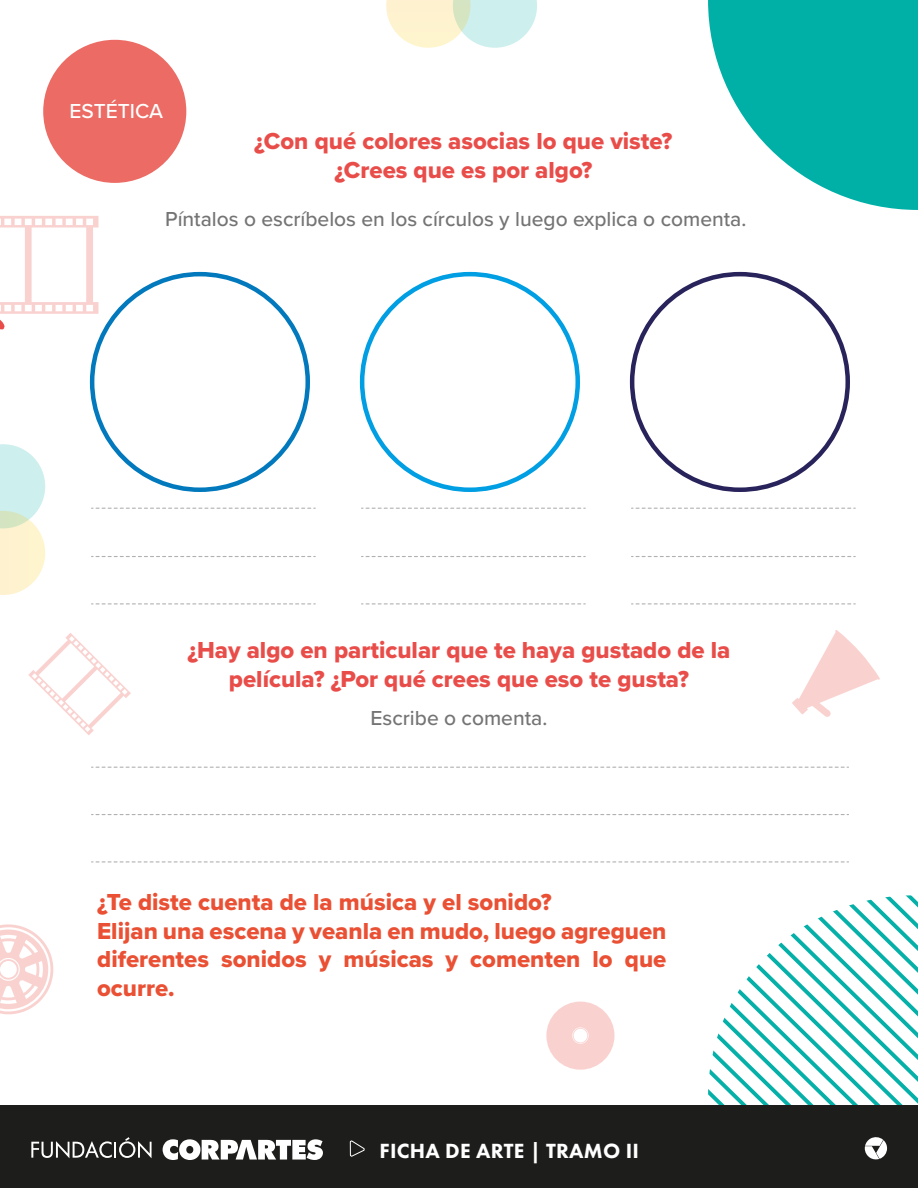
<style>
.page{position:relative;width:918px;height:1188px;background:#fff}
.page>*{position:absolute;margin:0;border:0;box-sizing:border-box;transform-origin:0 0}
.t1{font:24px/28.8px "Proxima Nova Extrabld";color:#e94d49;text-align:center}
.t2{font:24px/28.8px "Proxima Nova Extrabld";color:#ea5034}
.t3{font:800 21.3px "Futura PT";letter-spacing:.01em;color:#fff}
.t4{font:500 21px "Proxima Nova";color:#747474}
.t5{font:500 21px "Proxima Nova";color:#fff}
</style>
<div class="page">
<svg style="left:92px;top:603px;width:223px;height:1px"></svg>
<svg style="left:362px;top:556px;width:223px;height:1px"></svg>
<svg style="left:362px;top:603px;width:223px;height:1px"></svg>
<svg style="left:362px;top:508px;width:223px;height:1px"></svg>
<svg style="left:632px;top:556px;width:223px;height:1px"></svg>
<svg style="left:632px;top:603px;width:223px;height:1px"></svg>
<svg style="left:632px;top:508px;width:223px;height:1px"></svg>
<svg style="left:386px;top:0;width:151px;height:48px"></svg>
<svg style="left:92px;top:767px;width:757px;height:1px"></svg>
<svg style="left:92px;top:814px;width:757px;height:1px"></svg>
<svg style="left:92px;top:861px;width:757px;height:1px"></svg>
<svg style="left:708px;top:895px;width:210px;height:210px"></svg>
<svg style="left:708px;top:0;width:210px;height:210px;fill:#00b0a7"></svg>
<div style="left:43px;top:40px;width:143px;height:143px;background:#ec6b64;border-radius:50%"></div>
<svg style="left:792px;top:630px;width:88px;height:87px"></svg>
<svg style="left:28px;top:633px;width:103px;height:102px"></svg>
<svg style="left:0;top:924px;width:53px;height:90px"></svg>
<svg style="left:546px;top:1002px;width:69px;height:68px"></svg>
<svg style="left:0;top:216px;width:315px;height:379px"></svg>
<div style="left:1px;top:1106px;width:917px;height:82px;background:#1d1d1b"></div>
<svg style="left:865px;top:1137px;width:22px;height:23px"></svg>
<svg style="left:163px;top:1139px;width:160px;height:21px"></svg>
<svg style="left:31px;top:1137px;width:121px;height:21px"></svg>
<svg style="left:350px;top:1105px;width:15px;height:52px"></svg>
<p class="t5" style="left:69px;top:95px;width:95px">ESTÉTICA</p>
<p class="t1" style="left:254px;top:126px;width:420px">¿Con qué colores asocias lo que viste? ¿Crees que es por algo?</p>
<p class="t4" style="left:165px;top:204px;width:583px">Píntalos o escríbelos en los círculos y luego explica o comenta.</p>
<p class="t1" style="left:187px;top:636px;width:545px">¿Hay algo en particular que te haya gustado de la película? ¿Por qué crees que eso te gusta?</p>
<p class="t4" style="left:371px;top:703px;width:178px">Escribe o comenta.</p>
<p class="t2" style="left:97px;top:887px;width:571px">¿Te diste cuenta de la música y el sonido?<br>Elijan una escena y veanla en mudo, luego agreguen diferentes sonidos y músicas y comenten lo que ocurre.</p>
<p class="t3" style="left:380px;top:1137px;width:261px">FICHA DE ARTE | TRAMO II</p>
</div>
